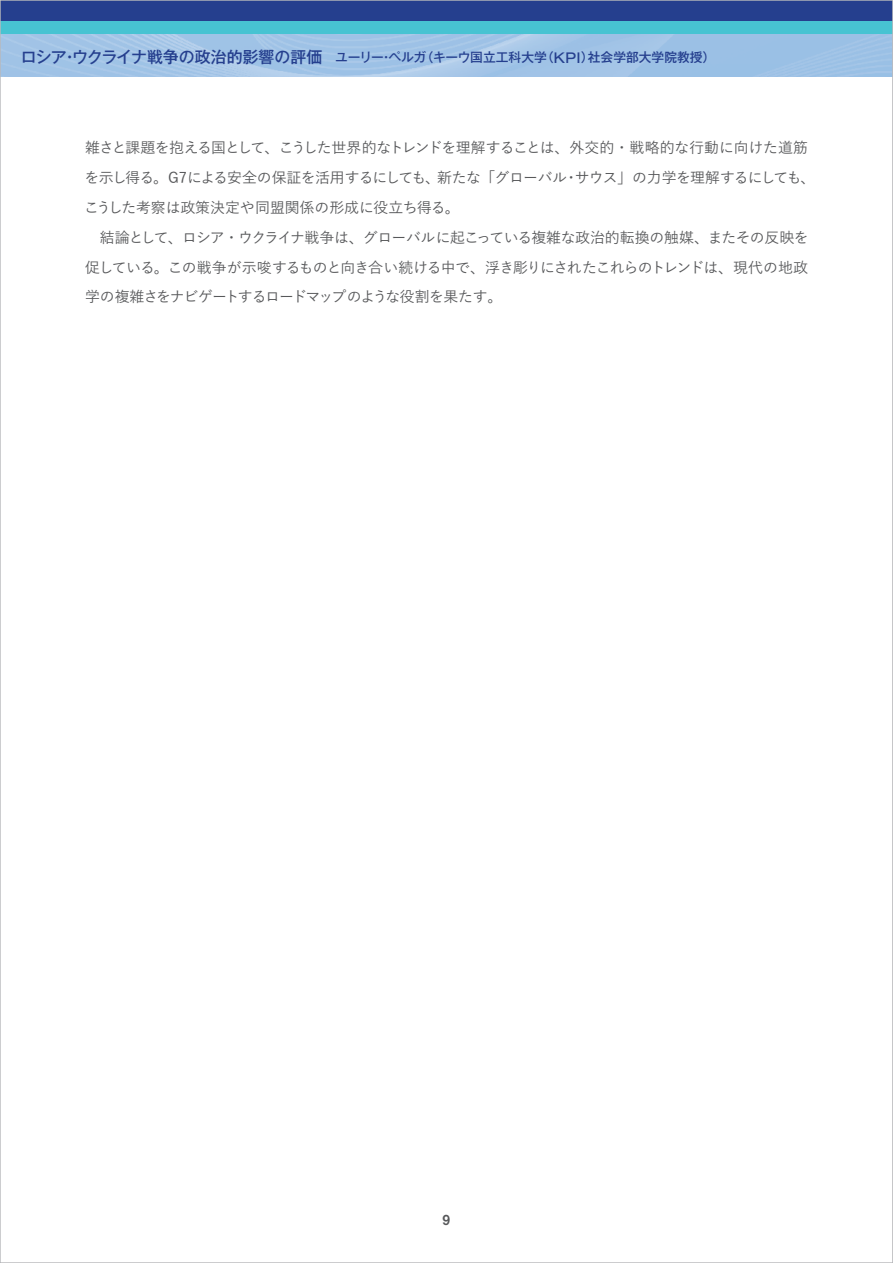
<style>
.page{position:relative;width:893px;height:1263px;background:#fff}
.page>*{position:absolute;margin:0;border:0;box-sizing:border-box;transform-origin:0 0}
.ROLES_本文{font:14.85px/29.7px "Yu Gothic Std M";letter-spacing:-.035em;color:#57585a}
.t1{font:13.8px "Midashi Go Pr 5 MB31";color:#57585a}
.ROLES_見出し{font:500 12.75px "Gothic MB101 Pro";color:#253f8e}
.s1{font-size:15.9px}
.s2{font-size:13.35px}
</style>
<div class="page">
<img style="left:2px;top:34px;width:889px;height:43px">
<div style="left:0;top:0;width:893px;height:21px;background:#253f8e"></div>
<div style="left:0;top:21px;width:893px;height:13px;background:#47c3d2"></div>
<svg style="left:892px;top:0;width:1px;height:1263px"></svg>
<p class="ROLES_見出し" style="left:21px;top:47px;width:696px"><span class="s1">ロシア・ウクライナ戦争の政治的影響の評価</span>　ユーリー・ペルガ（キーウ国立工科大学（<span class="s2">KPI</span>）社会学部大学院教授）</p>
<p class="ROLES_本文" style="left:84px;top:132px;width:733px">雑さと課題を抱える国として、こうした世界的なトレンドを理解することは、外交的・戦略的な行動に向けた道筋を示し得る。G7による安全の保証を活用するにしても、新たな「グローバル・サウス」の力学を理解するにしても、こうした考察は政策決定や同盟関係の形成に役立ち得る。</p>
<p class="ROLES_本文" style="left:85px;top:222px;width:725px;text-align:justify">　結論として、ロシア・ウクライナ戦争は、グローバルに起こっている複雑な政治的転換の触媒、またその反映を促している。この戦争が示唆するものと向き合い続ける中で、浮き彫りにされたこれらのトレンドは、現代の地政学の複雑さをナビゲートするロードマップのような役割を果たす。</p>
<p class="t1" style="left:443px;top:1208px;width:9px">9</p>
</div>
